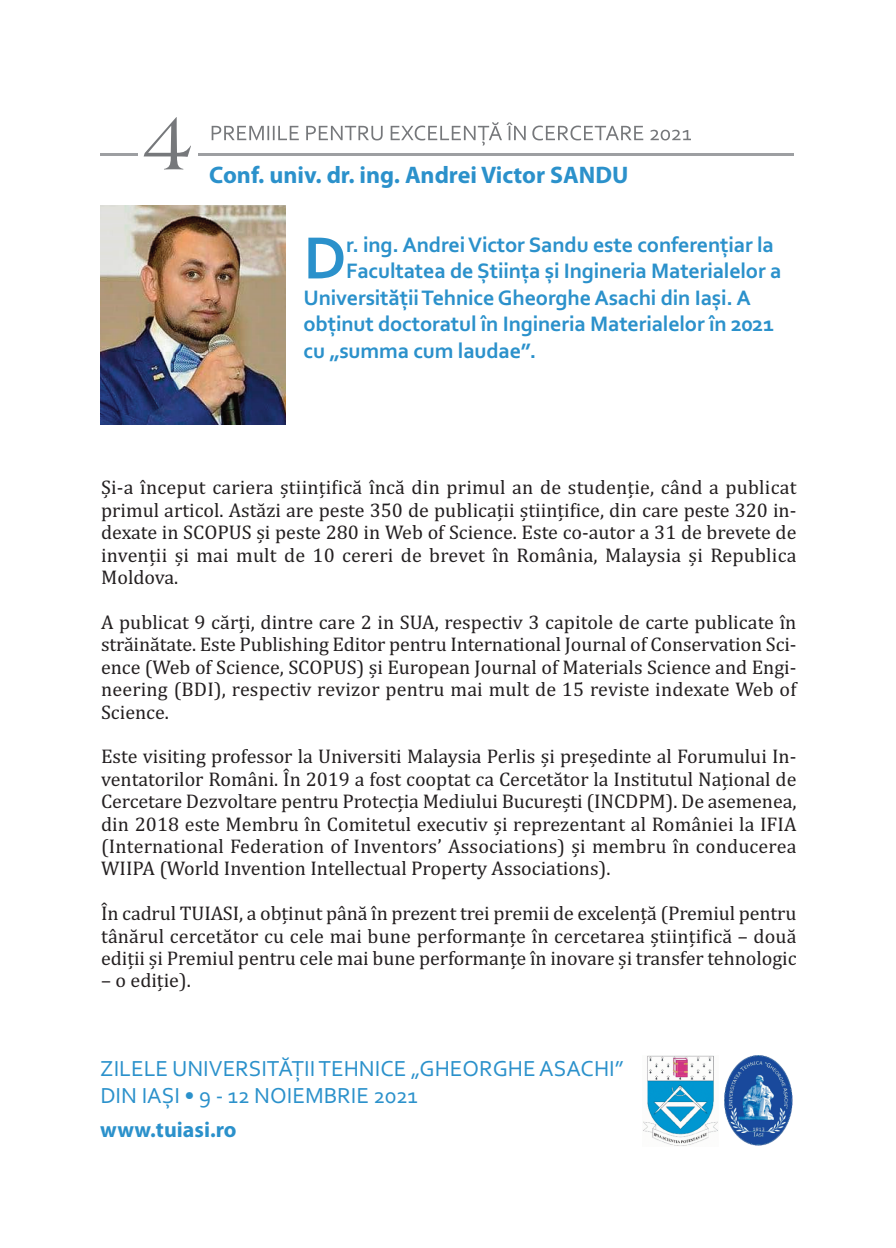
<style>
.page{position:relative;width:896px;height:1248px;background:#fff}
.page>*{position:absolute;margin:0;border:0;box-sizing:border-box;transform-origin:0 0}
.t1{font:700 62.4px "Corbel";color:#2b91cb}
.t2{font:700 24px "Myriad Pro";color:#2b91cb}
.t3{font:22.8px/27.4px "Corbel";color:#2b91cb}
.t4{font:700 22px "Corbel";letter-spacing:-.005em;color:#2b91cb}
.t5{font:700 22px "Myriad Pro";color:#2b91cb}
.t6{font:20px/22.4px "Cambria";color:#231f20;text-align:justify}
</style>
<div class="page">
<img style="left:643px;top:1055px;width:75px;height:91px">
<img style="left:725px;top:1055px;width:67px;height:90px">
<hr style="left:100px;top:154px;width:694px;height:2px;background:#9d9fa2">
<div style="left:138px;top:100px;width:60px;height:96px;background:#fff"></div>
<svg style="left:144px;top:117px;width:47px;height:52px"></svg>
<svg style="left:212px;top:126px;width:201px;height:14px"></svg>
<img style="left:101px;top:206px;width:184px;height:218px">
<p class="t2" style="left:209px;top:166px;width:421px">Conf. univ. dr. ing. Andrei Victor SANDU</p>
<h1 class="t1" style="left:303px;top:220px;width:44px">D</h1>
<p class="t4" style="left:346px;top:231px;width:429px">r. ing. AndreiVictor Sandu este conferențiar la</p>
<p class="t4" style="left:346px;top:258px;width:437px">Facultatea de Știința și Ingineria Materialelor a</p>
<p class="t4" style="left:303px;top:284px;width:449px">UniversitățiiTehnice Gheorghe Asachi din Iași. A</p>
<p class="t4" style="left:303px;top:311px;width:472px">obținut doctoratul în Ingineria Materialelor în 2021</p>
<p class="t4" style="left:303px;top:337px;width:234px">cu „summa cum laudae”.</p>
<p class="t6" style="left:101px;top:476px;width:697px">Și-a început cariera științifică încă din primul an de studenție, când a publicat primul articol. Astăzi are peste 350 de publicații științifice, din care peste 320 in&shy;dexate in SCOPUS și peste 280 in Web of Science. Este co-autor a 31 de brevete de invenții și mai mult de 10 cereri de brevet în România, Malaysia și Republica Moldova.</p>
<p class="t6" style="left:101px;top:610px;width:697px">A publicat 9 cărți, dintre care 2 in SUA, respectiv 3 capitole de carte publicate în străinătate. Este Publishing Editor pentru International Journal of Conservation Sci&shy;ence (Web of Science, SCOPUS) și European Journal of Materials Science and Engi&shy;neering (BDI), respectiv revizor pentru mai mult de 15 reviste indexate Web of Science.</p>
<p class="t6" style="left:101px;top:745px;width:697px">Este visiting professor la Universiti Malaysia Perlis și președinte al Forumului In&shy;ventatorilor Români. În 2019 a fost cooptat ca Cercetător la Institutul Național de Cercetare Dezvoltare pentru Protecția Mediului București (INCDPM). De asemenea, din 2018 este Membru în Comitetul executiv și reprezentant al României la IFIA (International Federation of Inventors’ Associations) și membru în conducerea WIIPA (World Invention Intellectual Property Associations).</p>
<p class="t6" style="left:101px;top:902px;width:697px">În cadrul TUIASI, a obținut până în prezent trei premii de excelență (Premiul pentru tânărul cercetător cu cele mai bune performanțe în cercetarea științifică – două ediții și Premiul pentru cele mai bune performanțe în inovare și transfer tehnologic</p>
<p class="t6" style="left:101px;top:969px;width:91px">– o ediție).</p>
<p class="t3" style="left:100px;top:1054px;width:525px">ZILELE UNIVERSITĂȚIITEHNICE „GHEORGHE ASACHI”<br>DIN IAȘI • 9 - 12 NOIEMBRIE 2021</p>
<p class="t5" style="left:100px;top:1121px;width:138px">www.tuiasi.ro</p>
</div>
